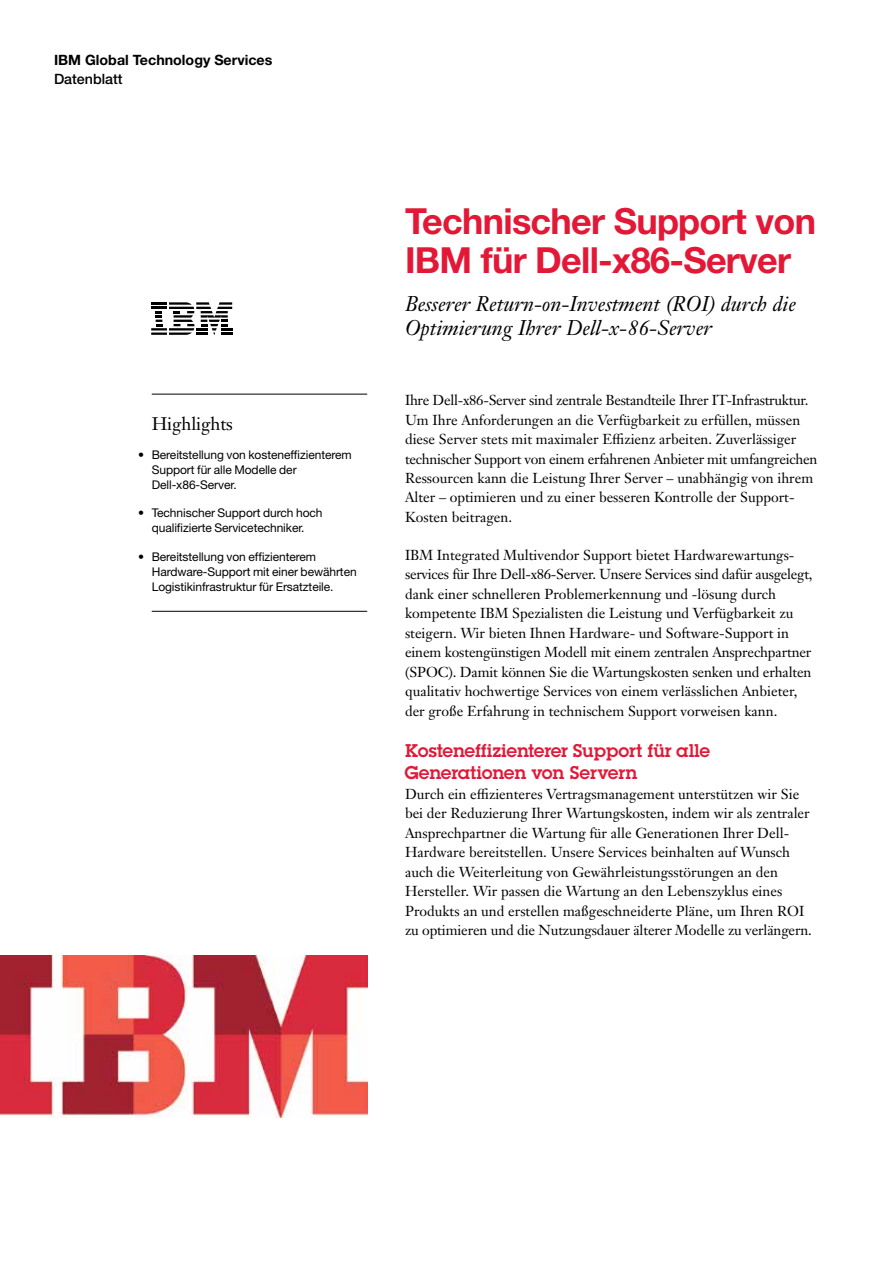
<style>
.page{position:relative;width:893px;height:1263px;background:#fff}
.page>*{position:absolute;margin:0;border:0;box-sizing:border-box;transform-origin:0 0}
.t1{font:700 36px/39px "Helvetica Neue";letter-spacing:-.02em;color:#e31837}
.t2{font:italic 21px/24px "Janson Text LT Pro";color:#000}
.t3{font:18px/22.5px "Lubalin Demifor IBM";color:#e31837}
.t4{font:18px "Janson Text LT Pro";letter-spacing:-.005em;color:#000}
.t5{font:14.25px/19.5px "Janson Text LT Pro";color:#000}
.t6{font:700 14.25px "Helvetica Neue";color:#000}
.t7{font:500 14.25px "Helvetica Neue";color:#000}
.t8{font:12px/15px "Helvetica Neue";letter-spacing:-.005em;color:#000}
</style>
<div class="page">
<img style="left:0;top:956px;width:367px;height:162px">
<svg style="left:151px;top:302px;width:81px;height:33px"></svg>
<hr style="left:151px;top:332px;width:16px;height:3px;background:#000">
<hr style="left:152px;top:394px;width:215px;height:1px;background:#000">
<hr style="left:152px;top:611px;width:215px;height:1px;background:#000">
<p class="t6" style="left:54px;top:51px;width:220px">IBM Global Technology Services</p>
<p class="t7" style="left:54px;top:71px;width:70px">Datenblatt</p>
<p class="t4" style="left:152px;top:412px;width:83px">Highlights</p>
<p class="t8" style="left:152px;top:447px;width:201px;text-indent:-14px">• Bereitstellung von kosteneffizienterem<br>Support für alle Modelle der<br>Dell-x86-Server.</p>
<p class="t8" style="left:138px;top:505px;width:186px;text-align:center">• Technischer Support durch hoch qualifizierte Servicetechniker.</p>
<p class="t8" style="left:152px;top:549px;width:206px;text-indent:-14px">• Bereitstellung von effizienterem<br>Hardware-Support mit einer bewährten<br>Logistikinfrastruktur für Ersatzteile.</p>
<h1 class="t1" style="left:405px;top:201px;width:412px">Technischer Support von<br>IBM für Dell-x86-Server</h1>
<h2 class="t2" style="left:405px;top:292px;width:393px">Besserer Return-on-Investment (ROI) durch die<br>Optimierung Ihrer Dell-x-86-Server</h2>
<p class="t5" style="left:405px;top:390px;width:414px">Ihre Dell-x86-Server sind zentrale Bestandteile Ihrer IT-Infrastruktur.<br>Um Ihre Anforderungen an die Verfügbarkeit zu erfüllen, müssen diese Server stets mit maximaler Effizienz arbeiten. Zuverlässiger technischer Support von einem erfahrenen Anbieter mit umfangreichen Ressourcen kann die Leistung Ihrer Server – unabhängig von ihrem Alter – optimieren und zu einer besseren Kontrolle der Support-Kosten beitragen.</p>
<p class="t5" style="left:405px;top:545px;width:409px">IBM Integrated Multivendor Support bietet Hardwarewartungs&shy;services für Ihre Dell-x86-Server. Unsere Services sind dafür ausgelegt, dank einer schnelleren Problemerkennung und -lösung durch kompetente IBM Spezialisten die Leistung und Verfügbarkeit zu steigern. Wir bieten Ihnen Hardware- und Software-Support in einem kostengünstigen Modell mit einem zentralen Ansprechpartner (SPOC). Damit können Sie die Wartungskosten senken und erhalten qualitativ hochwertige Services von einem verlässlichen Anbieter, der große Erfahrung in technischem Support vorweisen kann.</p>
<p class="t3" style="left:405px;top:739px;width:307px">Kosteneffizienterer Support für alle<br>Generationen von Servern</p>
<p class="t5" style="left:405px;top:784px;width:408px">Durch ein effizienteres Vertragsmanagement unterstützen wir Sie bei der Reduzierung Ihrer Wartungskosten, indem wir als zentraler Ansprechpartner die Wartung für alle Generationen Ihrer Dell-Hardware bereitstellen. Unsere Services beinhalten auf Wunsch auch die Weiterleitung von Gewährleistungsstörungen an den Hersteller. Wir passen die Wartung an den Lebenszyklus eines Produkts an und erstellen maßgeschneiderte Pläne, um Ihren ROI zu optimieren und die Nutzungsdauer älterer Modelle zu verlängern.</p>
</div>
